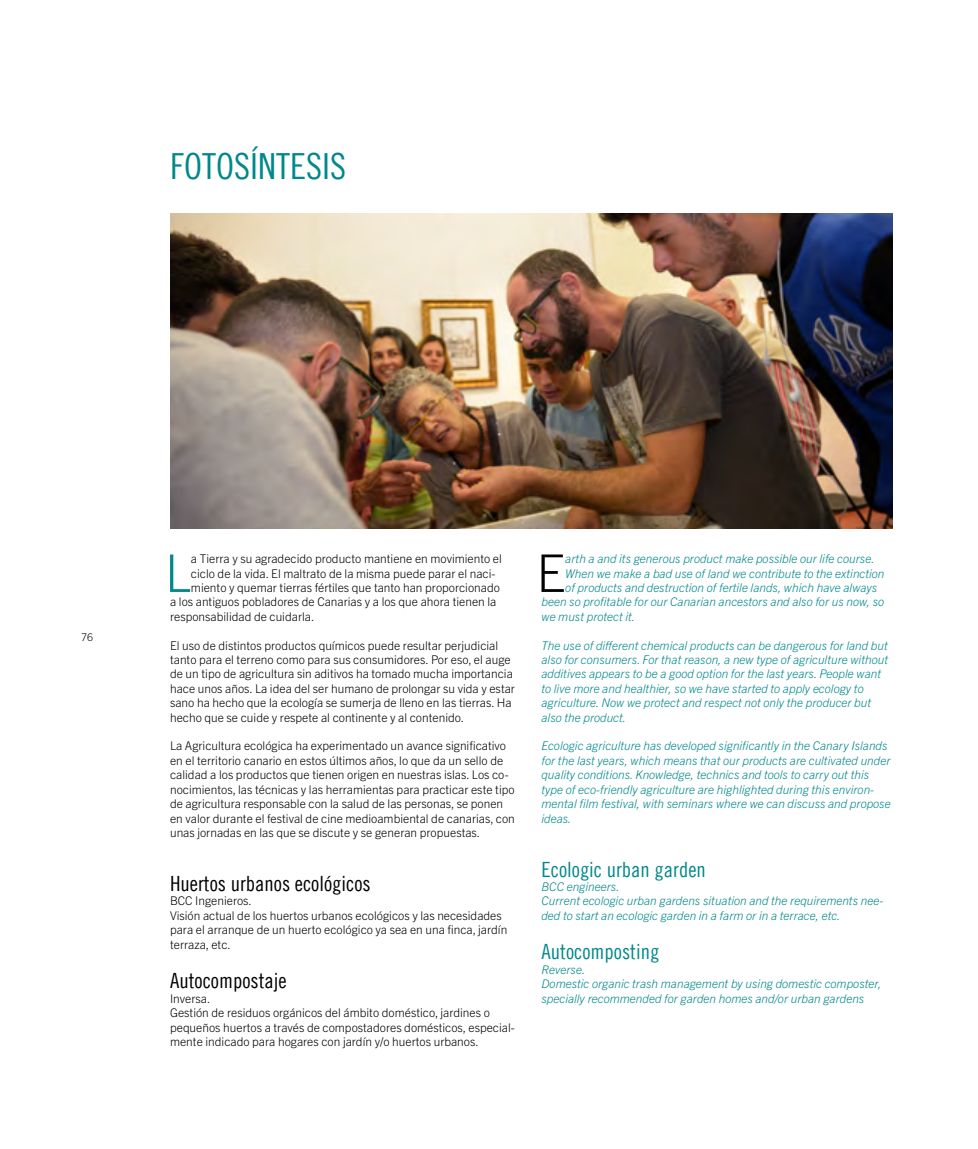
<style>
.page{position:relative;width:978px;height:1149px;background:#fff}
.page>*{position:absolute;margin:0;border:0;box-sizing:border-box;transform-origin:0 0}
.t1{font:300 52.05px "Trade Gothic Next LT Pro";color:#00888a}
.t2{font:300 52.05px "Trade Gothic Next LT Pro";color:#000}
.t3{font:36px "Trade Gothic LT Cond Eighteen";color:#00888a}
.t4{font:21px "Trade Gothic LT Cond Eighteen";color:#000}
.t5{font:21px "Trade Gothic LT Cond Eighteen";color:#00888a}
.t6{font:300 12px/14.4px "Trade Gothic Next LT Pro";color:#000}
.t7{font:italic 300 12px/14.4px "Trade Gothic Next LT Pro";color:#00888a}
.t8{font:300 10.5px "Trade Gothic Next LT Pro";color:#000}
</style>
<div class="page">
<img style="left:170px;top:214px;width:723px;height:314px">
<h2 class="t3" style="left:170px;top:145px;width:177px">FOTOSÍNTESIS</h2>
<p class="t8" style="left:81px;top:630px;width:13px">76</p>
<h1 class="t1" style="left:165px;top:536px;width:28px">L</h1>
<p class="t6" style="left:191px;top:550px;width:312px">a Tierra y su agradecido producto mantiene en movimiento el</p>
<p class="t6" style="left:191px;top:565px;width:306px">ciclo de la vida. El maltrato de la misma puede parar el naci-</p>
<p class="t6" style="left:191px;top:579px;width:310px">miento y quemar tierras fértiles que tanto han proporcionado</p>
<p class="t6" style="left:170px;top:593px;width:328px">a los antiguos pobladores de Canarias y a los que ahora tienen la</p>
<p class="t6" style="left:170px;top:608px;width:146px">responsabilidad de cuidarla.</p>
<p class="t6" style="left:170px;top:637px;width:346px">El uso de distintos productos químicos puede resultar perjudicial tanto para el terreno como para sus consumidores. Por eso, el auge de un tipo de agricultura sin aditivos ha tomado mucha importancia hace unos años. La idea del ser humano de prolongar su vida y estar sano ha hecho que la ecología se sumerja de lleno en las tierras. Ha hecho que se cuide y respete al continente y al contenido.</p>
<p class="t6" style="left:170px;top:737px;width:346px">La Agricultura ecológica ha experimentado un avance significativo en el territorio canario en estos últimos años, lo que da un sello de calidad a los productos que tienen origen en nuestras islas. Los co&shy;nocimientos, las técnicas y las herramientas para practicar este tipo de agricultura responsable con la salud de las personas, se ponen en valor durante el festival de cine medioambiental de canarias, con unas jornadas en las que se discute y se generan propuestas.</p>
<h3 class="t4" style="left:170px;top:870px;width:202px">Huertos urbanos ecológicos</h3>
<p class="t6" style="left:170px;top:892px;width:339px">BCC Ingenieros.<br>Visión actual de los huertos urbanos ecológicos y las necesidades para el arranque de un huerto ecológico ya sea en una finca, jardín terraza, etc.</p>
<h3 class="t4" style="left:170px;top:967px;width:118px">Autocompostaje</h3>
<p class="t6" style="left:170px;top:989px;width:346px">Inversa.<br>Gestión de residuos orgánicos del ámbito doméstico, jardines o pequeños huertos a través de compostadores domésticos, especial&shy;mente indicado para hogares con jardín y/o huertos urbanos.</p>
<h1 class="t2" style="left:536px;top:536px;width:31px">E</h1>
<p class="t7" style="left:565px;top:550px;width:311px">arth a and its generous product make possible our life course.</p>
<p class="t7" style="left:565px;top:565px;width:321px">When we make a bad use of land we contribute to the extinction</p>
<p class="t7" style="left:565px;top:579px;width:314px">of products and destruction of fertile lands, which have always</p>
<p class="t7" style="left:541px;top:593px;width:344px">been so profitable for our Canarian ancestors and also for us now, so</p>
<p class="t7" style="left:541px;top:608px;width:95px">we must protect it.</p>
<p class="t7" style="left:541px;top:637px;width:348px">The use of different chemical products can be dangerous for land but also for consumers. For that reason, a new type of agriculture without additives appears to be a good option for the last years. People want to live more and healthier, so we have started to apply ecology to agriculture. Now we protect and respect not only the producer but also the product.</p>
<p class="t7" style="left:541px;top:737px;width:351px">Ecologic agriculture has developed significantly in the Canary Islands for the last years, which means that our products are cultivated under quality conditions. Knowledge, technics and tools to carry out this type of eco-friendly agriculture are highlighted during this environ&shy;mental film festival, with seminars where we can discuss and propose ideas.</p>
<h3 class="t5" style="left:541px;top:856px;width:166px">Ecologic urban garden</h3>
<p class="t7" style="left:541px;top:878px;width:343px">BCC engineers.<br>Current ecologic urban gardens situation and the requirements nee&shy;ded to start an ecologic garden in a farm or in a terrace, etc.</p>
<h3 class="t5" style="left:541px;top:939px;width:119px">Autocomposting</h3>
<p class="t7" style="left:541px;top:961px;width:342px">Reverse.<br>Domestic organic trash management by using domestic composter, specially recommended for garden homes and/or urban gardens</p>
</div>
